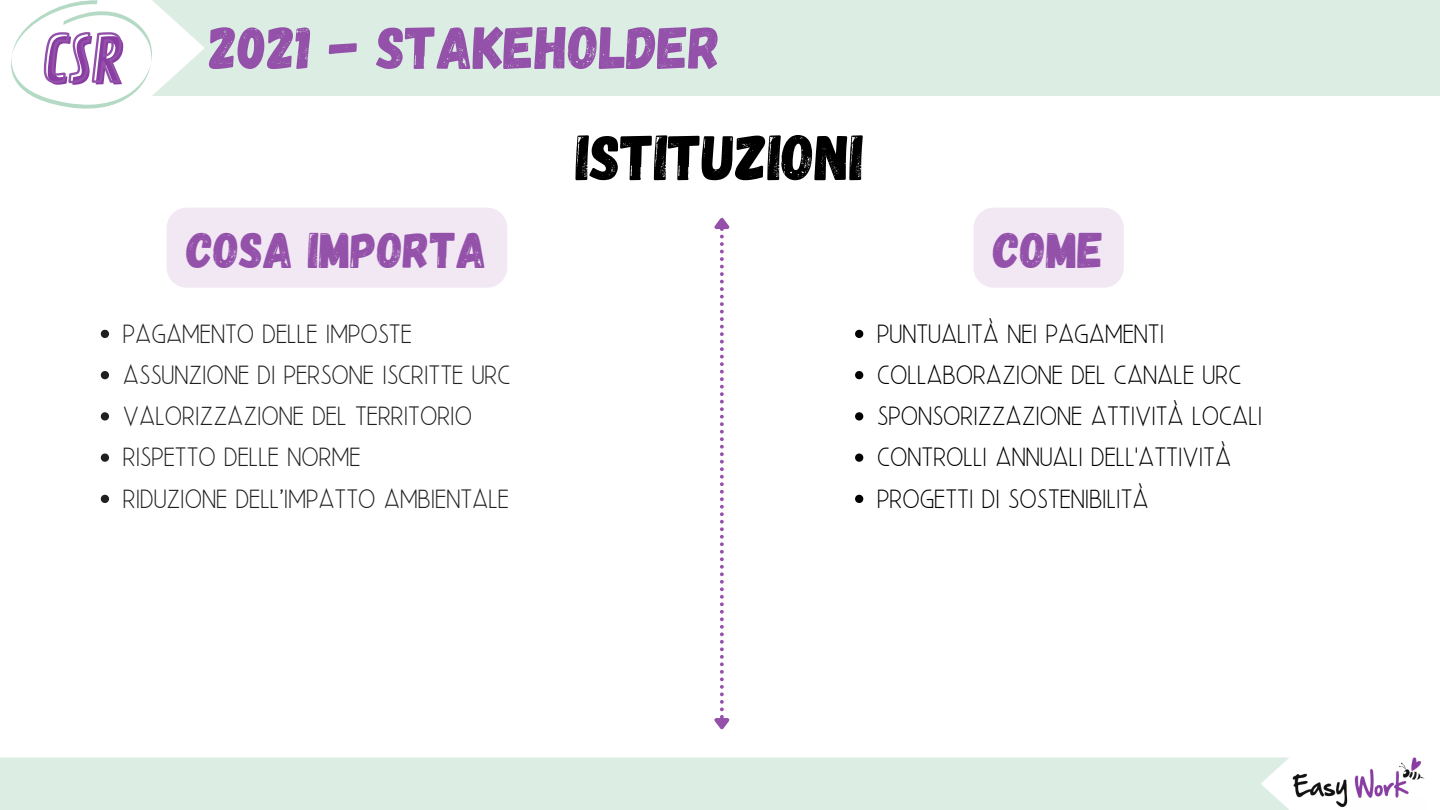
<style>
.page{position:relative;width:1440px;height:810px;background:#fff}
.page>*{position:absolute;margin:0;border:0;box-sizing:border-box;transform-origin:0 0}
.t1{font:64px "Gagalin";color:#000}
.t2{font:62.9px "Contrail One";color:#893da2}
.t3{font:60px "Gagalin";color:#9451aa}
.t4{font:50px "Gagalin";color:#9451aa}
.t5{font:28px/41.2px "Beauty Salon Sans";color:#000}
.t6{font:28px/41.2px "Beauty Salon Sans";color:#202021}
</style>
<div class="page">
<img style="left:1292px;top:757px;width:133px;height:51px">
<div style="left:1349px;top:799px;width:79px;height:11px;background:#fefefe"></div>
<svg style="left:11px;top:0;width:141px;height:109px"></svg>
<div style="left:152px;top:0;width:1288px;height:96px;background:#dcede3"></div>
<div style="left:0;top:757px;width:1289px;height:53px;background:#dcede3"></div>
<svg style="left:101px;top:330px;width:8px;height:8px"></svg>
<svg style="left:101px;top:371px;width:8px;height:8px"></svg>
<svg style="left:101px;top:412px;width:8px;height:9px"></svg>
<svg style="left:101px;top:454px;width:8px;height:8px"></svg>
<svg style="left:101px;top:495px;width:8px;height:8px"></svg>
<div style="left:167px;top:208px;width:340px;height:80px;background:#f1e8f4"></div>
<div style="left:974px;top:208px;width:150px;height:80px;background:#f1e8f4"></div>
<svg style="left:855px;top:330px;width:8px;height:8px"></svg>
<svg style="left:855px;top:371px;width:8px;height:8px"></svg>
<svg style="left:855px;top:412px;width:8px;height:9px"></svg>
<svg style="left:855px;top:454px;width:8px;height:8px"></svg>
<svg style="left:855px;top:495px;width:8px;height:8px"></svg>
<svg style="left:714px;top:217px;width:16px;height:513px"></svg>
<h2 class="t2" style="left:44px;top:25px;width:82px">CSR</h2>
<h3 class="t3" style="left:210px;top:9px;width:513px">2021 - STAKEHOLDER</h3>
<h1 class="t1" style="left:576px;top:116px;width:289px">ISTITUZIONI</h1>
<h3 class="t4" style="left:187px;top:218px;width:302px">COSA IMPORTA</h3>
<h3 class="t4" style="left:994px;top:218px;width:112px">COME</h3>
<p class="t6" style="left:123px;top:313px;width:389px">PAGAMENTO DELLE IMPOSTE<br>ASSUNZIONE DI PERSONE ISCRITTE URC<br>VALORIZZAZIONE DEL TERRITORIO<br>RISPETTO DELLE NORME<br>RIDUZIONE DELL’IMPATTO AMBIENTALE</p>
<p class="t5" style="left:877px;top:313px;width:387px">PUNTUALITÀ NEI PAGAMENTI<br>COLLABORAZIONE DEL CANALE URC<br>SPONSORIZZAZIONE ATTIVITÀ LOCALI<br>CONTROLLI ANNUALI DELL'ATTIVITÀ<br>PROGETTI DI SOSTENIBILITÀ</p>
</div>
